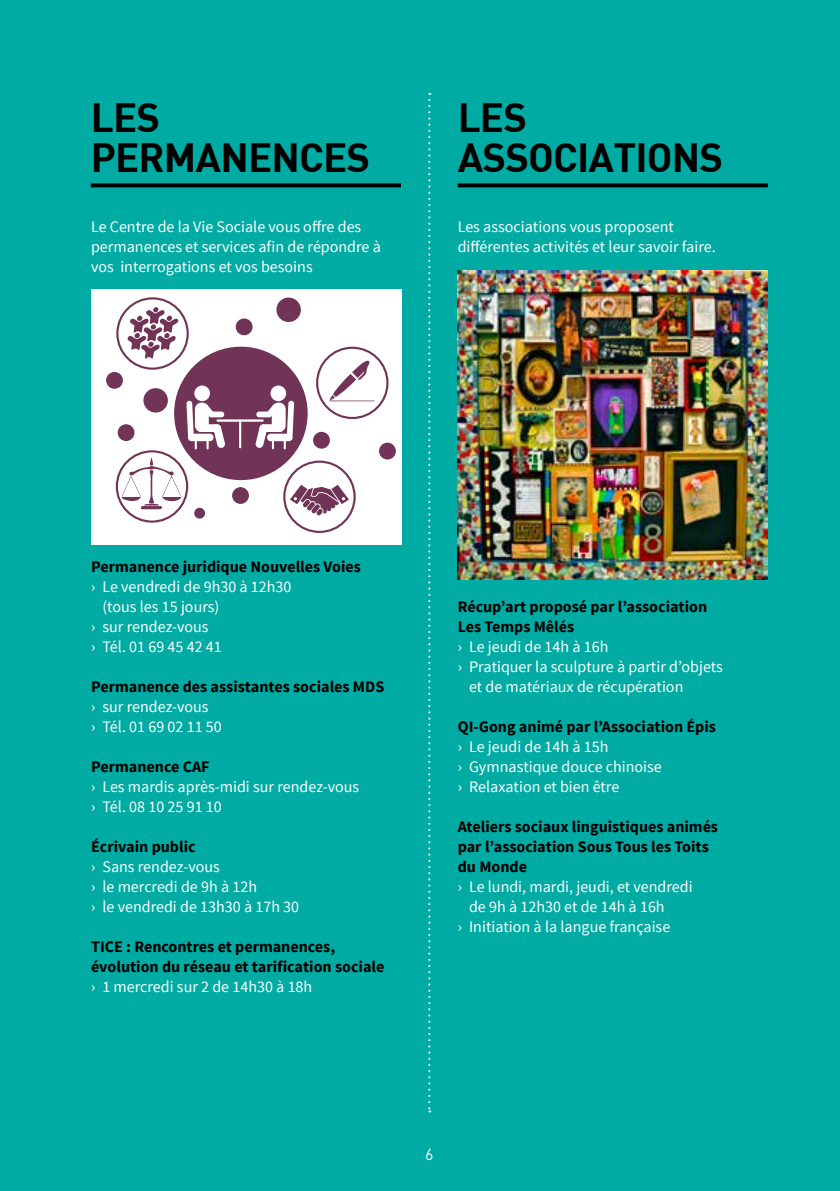
<style>
.page{position:relative;width:840px;height:1191px;background:#fff}
.page>*{position:absolute;margin:0;border:0;box-sizing:border-box;transform-origin:0 0}
.t1{font:40px/40px "DIN Bold";letter-spacing:-.02em;color:#000}
.t2{font:16px/20px "Source Sans Pro";color:#fff}
.t3{font:700 16px/20px "Source Sans Pro";color:#000}
.t4{font:16px "DIN";color:#fff}
</style>
<div class="page">
<div style="left:0;top:0;width:839px;height:1191px;background:#00aba4"></div>
<svg style="left:428px;top:93px;width:2px;height:1019px"></svg>
<svg style="left:457px;top:183px;width:310px;height:4px"></svg>
<img style="left:457px;top:271px;width:310px;height:308px">
<div style="left:91px;top:289px;width:310px;height:255px;background:#fff"></div>
<svg style="left:115px;top:297px;width:274px;height:236px"></svg>
<div style="left:235px;top:318px;width:17px;height:17px;background:#713356;border-radius:50%"></div>
<div style="left:379px;top:443px;width:16px;height:16px;background:#713356;border-radius:50%"></div>
<div style="left:232px;top:487px;width:17px;height:17px;background:#713356;border-radius:50%"></div>
<div style="left:106px;top:372px;width:17px;height:17px;background:#713356;border-radius:50%"></div>
<div style="left:313px;top:432px;width:17px;height:16px;background:#713356;border-radius:50%"></div>
<div style="left:118px;top:424px;width:16px;height:17px;background:#713356;border-radius:50%"></div>
<div style="left:194px;top:508px;width:11px;height:10px;background:#713356;border-radius:50%"></div>
<div style="left:276px;top:297px;width:25px;height:25px;background:#713356;border-radius:50%"></div>
<div style="left:143px;top:388px;width:25px;height:24px;background:#713356;border-radius:50%"></div>
<svg style="left:121px;top:458px;width:60px;height:51px"></svg>
<svg style="left:127px;top:307px;width:51px;height:52px"></svg>
<svg style="left:329px;top:360px;width:45px;height:41px"></svg>
<svg style="left:186px;top:401px;width:39px;height:48px"></svg>
<div style="left:270px;top:385px;width:16px;height:16px;background:#fff;border-radius:50%"></div>
<div style="left:194px;top:385px;width:16px;height:16px;background:#fff;border-radius:50%"></div>
<svg style="left:255px;top:401px;width:39px;height:48px"></svg>
<hr style="left:239px;top:420px;width:2px;height:28px;background:#fff">
<hr style="left:216px;top:419px;width:47px;height:3px;background:#fff">
<svg style="left:290px;top:485px;width:59px;height:31px"></svg>
<svg style="left:91px;top:183px;width:310px;height:4px"></svg>
<h1 class="t1" style="left:91px;top:96px;width:281px">LES<br>PERMANENCES</h1>
<p class="t2" style="left:91px;top:217px;width:291px">Le Centre de la Vie Sociale vous offre des permanences et services afin de répondre à vos interrogations et vos besoins</p>
<h1 class="t1" style="left:457px;top:96px;width:267px">LES<br>ASSOCIATIONS</h1>
<p class="t2" style="left:457px;top:217px;width:259px">Les associations vous proposent différentes activités et leur savoir faire.</p>
<p class="t3" style="left:91px;top:557px;width:271px">Permanence juridique Nouvelles Voies</p>
<p class="t2" style="left:91px;top:577px;width:202px">› Le vendredi de 9h30 à 12h30</p>
<p class="t2" style="left:102px;top:597px;width:118px">(tous les 15 jours)</p>
<p class="t2" style="left:91px;top:617px;width:119px">› sur rendez-vous</p>
<p class="t2" style="left:91px;top:637px;width:132px">› Tél. 01 69 45 42 41</p>
<p class="t3" style="left:91px;top:677px;width:294px">Permanence des assistantes sociales MDS</p>
<p class="t2" style="left:91px;top:697px;width:132px">› sur rendez-vous<br>› Tél. 01 69 02 11 50</p>
<p class="t3" style="left:91px;top:757px;width:120px">Permanence CAF</p>
<p class="t2" style="left:91px;top:777px;width:269px">› Les mardis après-midi sur rendez-vous › Tél. 08 10 25 91 10</p>
<p class="t3" style="left:91px;top:837px;width:106px">Écrivain public</p>
<p class="t2" style="left:91px;top:857px;width:209px">› Sans rendez-vous<br>› le mercredi de 9h à 12h<br>› le vendredi de 13h30 à 17h 30</p>
<p class="t3" style="left:91px;top:937px;width:295px">TICE : Rencontres et permanences, évolution du réseau et tarification sociale</p>
<p class="t2" style="left:91px;top:977px;width:222px">› 1 mercredi sur 2 de 14h30 à 18h</p>
<p class="t3" style="left:457px;top:597px;width:251px">Récup’art proposé par l’association<br>Les Temps Mêlés</p>
<p class="t2" style="left:457px;top:637px;width:152px">› Le jeudi de 14h à 16h</p>
<p class="t2" style="left:457px;top:657px;width:266px">› Pratiquer la sculpture à partir d’objets</p>
<p class="t2" style="left:469px;top:677px;width:216px">et de matériaux de récupération</p>
<p class="t3" style="left:457px;top:717px;width:259px">QI-Gong animé par l’Association Épis</p>
<p class="t2" style="left:457px;top:737px;width:205px">› Le jeudi de 14h à 15h<br>› Gymnastique douce chinoise › Relaxation et bien être</p>
<p class="t3" style="left:457px;top:817px;width:262px">Ateliers sociaux linguistiques animés par l’association Sous Tous les Toits du Monde</p>
<p class="t2" style="left:457px;top:877px;width:236px">› Le lundi, mardi, jeudi, et vendredi</p>
<p class="t2" style="left:469px;top:897px;width:197px">de 9h à 12h30 et de 14h à 16h</p>
<p class="t2" style="left:457px;top:917px;width:214px">› Initiation à la langue française</p>
<p class="t4" style="left:425px;top:1143px;width:10px">6</p>
</div>
